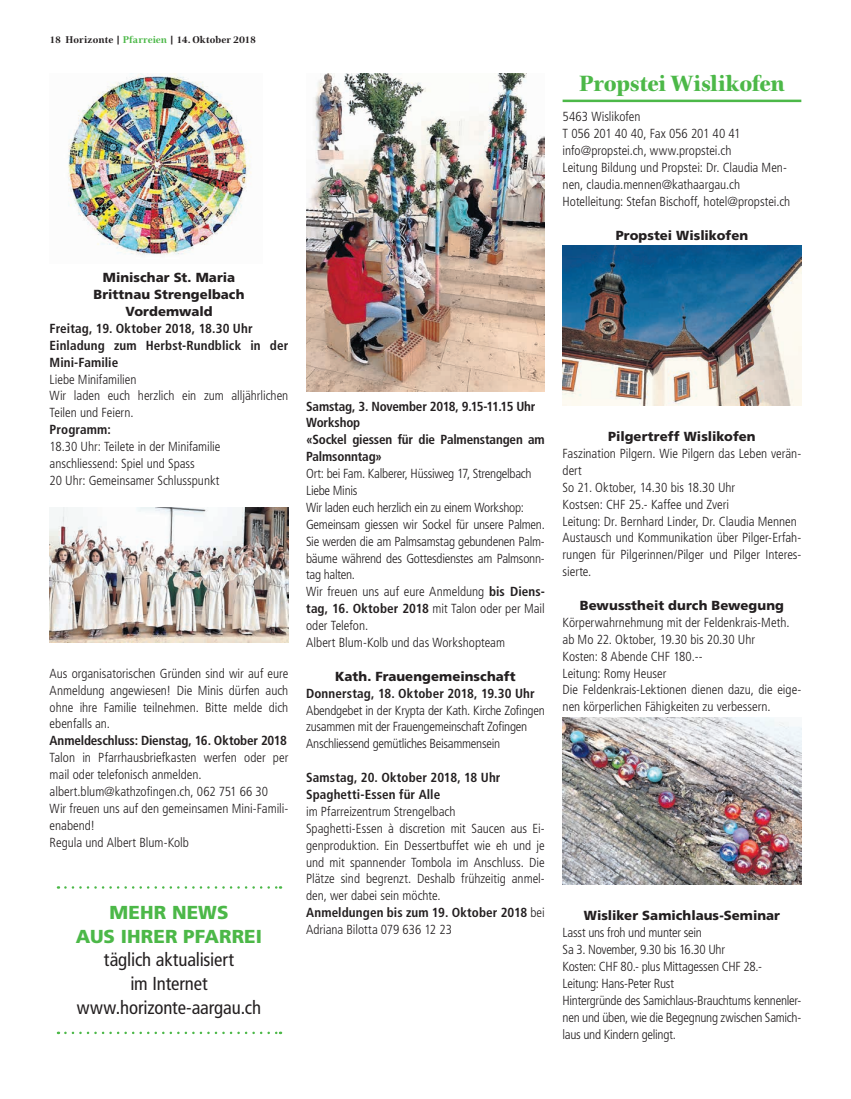
<style>
.page{position:relative;width:851px;height:1099px;background:#fff}
.page>*{position:absolute;margin:0;border:0;box-sizing:border-box;transform-origin:0 0}
.t1{font:800 22.5px "Civita";letter-spacing:-.01em;color:#4cb848}
.t2{font:condensed 18.75px/23.8px "Frutiger LT Std";letter-spacing:-.005em;color:#231f20;text-align:center}
.t3{font:900 18.75px/23.8px "Frutiger LT Std";letter-spacing:.005em;color:#4cb848;text-align:center}
.t4{font:300 condensed 13.12px/16.9px "Frutiger LT Std";letter-spacing:-.005em;color:#231f20}
.t5{font:700 condensed 13.12px/16.9px "Frutiger LT Std";color:#231f20}
.t6{font:900 13.12px/16.9px "Frutiger LT Std";color:#231f20;text-align:center}
.t7{font:700 10px "Civita";letter-spacing:.005em;color:#231f20}
.s1{color:#4cb848}
.s2{font-weight:700}
</style>
<div class="page">
<img style="left:68px;top:74px;width:184px;height:181px">
<img style="left:50px;top:508px;width:238px;height:134px">
<img style="left:306px;top:74px;width:238px;height:318px">
<hr style="left:562px;top:100px;width:239px;height:2px;background:#4cb848">
<img style="left:562px;top:246px;width:239px;height:159px">
<img style="left:562px;top:717px;width:239px;height:167px">
<svg style="left:65px;top:886px;width:216px;height:2px"></svg>
<svg style="left:65px;top:1031px;width:216px;height:3px"></svg>
<p class="t7" style="left:50px;top:33px;width:208px">18 Horizonte | <span class="s1">Pfarreien</span> | 14. Oktober 2018</p>
<p class="t6" style="left:93px;top:269px;width:152px">Minischar St. Maria<br>Brittnau Strengelbach<br>Vordemwald</p>
<p class="t5" style="left:50px;top:320px;width:240px">Freitag, 19. Oktober 2018, 18.30 Uhr<br>Einladung zum Herbst-Rundblick in der<br>Mini-Familie</p>
<p class="t4" style="left:50px;top:371px;width:240px">Liebe Minifamilien<br>Wir laden euch herzlich ein zum alljährlichen<br>Teilen und Feiern.</p>
<p class="t5" style="left:50px;top:421px;width:63px">Programm:</p>
<p class="t4" style="left:50px;top:438px;width:172px">18.30 Uhr: Teilete in der Minifamilie anschliessend: Spiel und Spass<br>20 Uhr: Gemeinsamer Schlusspunkt</p>
<p class="t4" style="left:50px;top:665px;width:240px;text-align:justify">Aus organisatorischen Gründen sind wir auf eure Anmeldung angewiesen! Die Minis dürfen auch ohne ihre Familie teilnehmen. Bitte melde dich ebenfalls an.</p>
<p class="t5" style="left:50px;top:732px;width:239px">Anmeldeschluss: Dienstag, 16. Oktober 2018</p>
<p class="t4" style="left:50px;top:749px;width:240px">Talon in Pfarrhausbriefkasten werfen oder per mail oder telefonisch anmelden. albert.blum@kathzofingen.ch, 062 751 66 30<br>Wir freuen uns auf den gemeinsamen Mini-Famili&shy;enabend!<br>Regula und Albert Blum-Kolb</p>
<h2 class="t3" style="left:76px;top:900px;width:187px">Mehr News<br>Aus Ihrer PfArreI</h2>
<h2 class="t2" style="left:77px;top:948px;width:185px">täglich aktualisiert<br>im Internet www.horizonte-aargau.ch</h2>
<p class="t5" style="left:306px;top:397px;width:240px">Samstag, 3. November 2018, 9.15-11.15 Uhr<br>Workshop<br>«Sockel giessen für die Palmenstangen am<br>Palmsonntag»</p>
<p class="t4" style="left:306px;top:465px;width:240px">Ort: bei Fam. Kalberer, Hüssiweg 17, Strengelbach Liebe Minis<br>Wir laden euch herzlich ein zu einem Workshop:<br>Gemeinsam giessen wir Sockel für unsere Palmen.<br>Sie werden die am Palmsamstag gebundenen Palm&shy;bäume während des Gottesdienstes am Palmsonn&shy;tag halten.<br>Wir freuen uns auf eure Anmeldung <span class="s2">bis Diens&shy;tag, 16. Oktober 2018</span> mit Talon oder per Mail oder Telefon.<br>Albert Blum-Kolb und das Workshopteam</p>
<p class="t6" style="left:335px;top:667px;width:182px">Kath. Frauengemeinschaft</p>
<p class="t5" style="left:306px;top:684px;width:230px">Donnerstag, 18. Oktober 2018, 19.30 Uhr</p>
<p class="t4" style="left:306px;top:701px;width:240px">Abendgebet in der Krypta der Kath. Kirche Zofingen zusammen mit der Frauengemeinschaft Zofingen<br>Anschliessend gemütliches Beisammensein</p>
<p class="t5" style="left:306px;top:769px;width:196px">Samstag, 20. Oktober 2018, 18 Uhr<br>Spaghetti-Essen für Alle</p>
<p class="t4" style="left:306px;top:803px;width:240px">im Pfarreizentrum Strengelbach<br>Spaghetti-Essen à discretion mit Saucen aus Ei&shy;genproduktion. Ein Dessertbuffet wie eh und je und mit spannender Tombola im Anschluss. Die Plätze sind begrenzt. Deshalb frühzeitig anmel&shy;den, wer dabei sein möchte.<br><span class="s2">Anmeldungen bis zum 19. Oktober 2018</span> bei Adriana Bilotta 079 636 12 23</p>
<h1 class="t1" style="left:579px;top:68px;width:207px">Propstei Wislikofen</h1>
<p class="t4" style="left:562px;top:109px;width:229px">5463 Wislikofen<br>T 056 201 40 40, Fax 056 201 40 41 info@propstei.ch, www.propstei.ch<br>Leitung Bildung und Propstei: Dr. Claudia Men&shy;nen, claudia.mennen@kathaargau.ch Hotelleitung: Stefan Bischoff, hotel@propstei.ch</p>
<p class="t6" style="left:615px;top:226px;width:134px">Propstei Wislikofen</p>
<p class="t6" style="left:608px;top:428px;width:149px">Pilgertreff Wislikofen</p>
<p class="t4" style="left:562px;top:445px;width:240px">Faszination Pilgern. Wie Pilgern das Leben verän&shy;dert<br>So 21. Oktober, 14.30 bis 18.30 Uhr<br>Kostsen: CHF 25.- Kaffee und Zveri<br>Leitung: Dr. Bernhard Linder, Dr. Claudia Mennen Austausch und Kommunikation über Pilger-Erfah&shy;rungen für Pilgerinnen/Pilger und Pilger Interes&shy;sierte.</p>
<p class="t6" style="left:580px;top:597px;width:205px">Bewusstheit durch Bewegung</p>
<p class="t4" style="left:562px;top:614px;width:240px">Körperwahrnehmung mit der Feldenkrais-Meth. ab Mo 22. Oktober, 19.30 bis 20.30 Uhr<br>Kosten: 8 Abende CHF 180.--<br>Leitung: Romy Heuser<br>Die Feldenkrais-Lektionen dienen dazu, die eige&shy;nen körperlichen Fähigkeiten zu verbessern.</p>
<p class="t6" style="left:583px;top:907px;width:198px">Wisliker Samichlaus-Seminar</p>
<p class="t4" style="left:562px;top:924px;width:240px">Lasst uns froh und munter sein<br>Sa 3. November, 9.30 bis 16.30 Uhr<br>Kosten: CHF 80.- plus Mittagessen CHF 28.- Leitung: Hans-Peter Rust<br>Hintergründe des Samichlaus-Brauchtums kennenler&shy;nen und üben, wie die Begegnung zwischen Samich&shy;laus und Kindern gelingt.</p>
</div>
